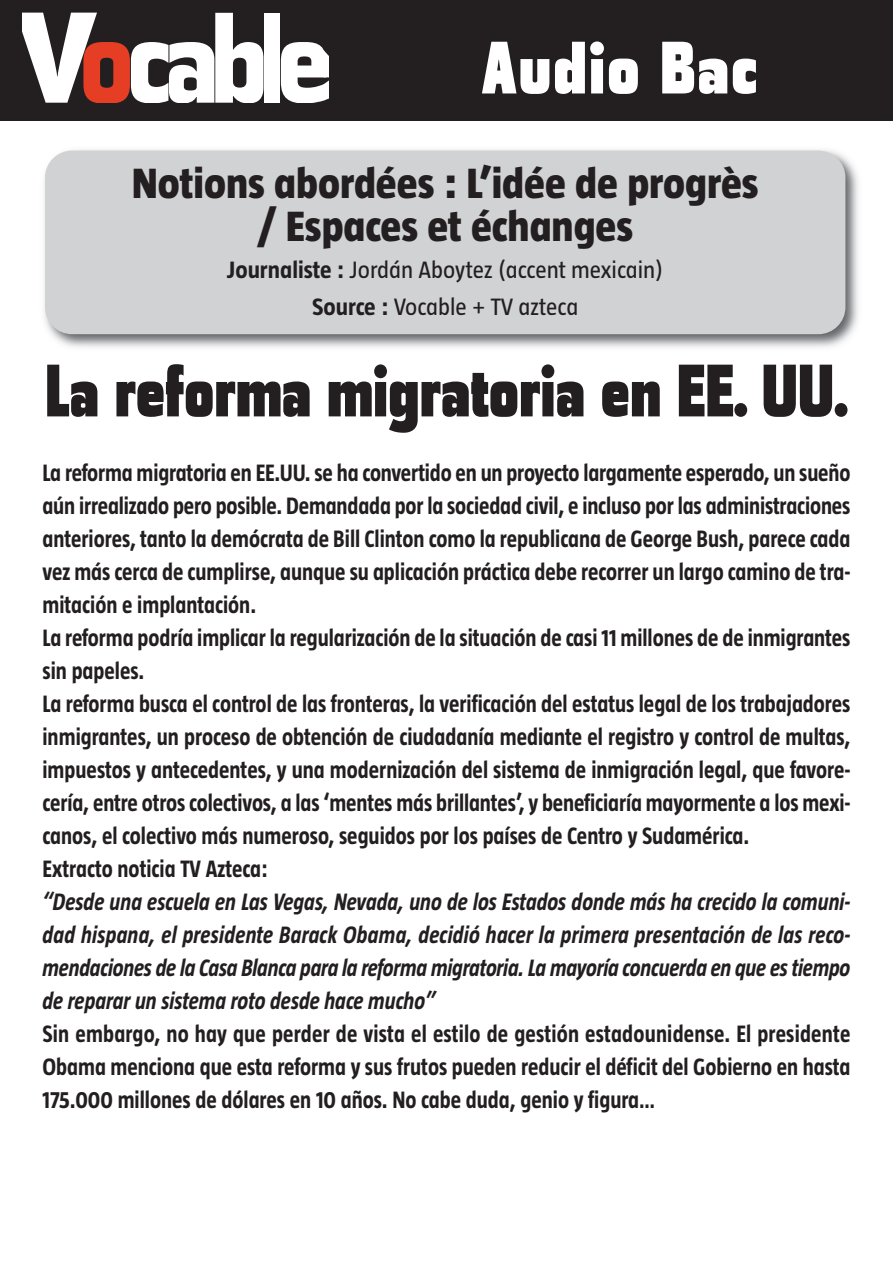
<style>
.page{position:relative;width:893px;height:1263px;background:#fff}
.page>*{position:absolute;margin:0;border:0;box-sizing:border-box;transform-origin:0 0}
.t1{font:900 expanded 75px "Tasse";color:#231f20;scale:.93 1}
.t2{font:900 expanded 75px "Tasse";letter-spacing:.025em;color:#fff}
.t3{font:800 43.35px/43.5px "Taz";color:#231f20;text-align:center}
.t4{font:700 24.3px/33px "Taz";color:#231f20;scale:.9 1}
.t5{font:italic 700 24.3px/33px "Taz";color:#231f20;text-align:justify;scale:.9 1}
.t6{font:24.3px/37px "Taz";color:#231f20;text-align:center}
.s1{font-weight:700}
</style>
<div class="page">
<div style="left:0;top:0;width:893px;height:121px;background:#231f20"></div>
<svg style="left:23px;top:13px;width:240px;height:89px"></svg>
<div style="left:264px;top:13px;width:16px;height:89px;background:#fff"></div>
<svg style="left:281px;top:42px;width:48px;height:60px"></svg>
<img style="left:44px;top:149px;width:815px;height:199px">
<div style="left:45px;top:151px;width:800px;height:183px;background:#d1d2d4;border-radius:27px"></div>
<h1 class="t2" style="left:481px;top:24px;width:277px">Audio Bac</h1>
<h2 class="t3" style="left:132px;top:161px;width:628px">Notions abordées : L’idée de progrès / Espaces et échanges</h2>
<p class="t6" style="left:227px;top:251px;width:438px"><span class="s1">Journaliste :</span> Jordán Aboytez (accent mexicain)<br><span class="s1">Source :</span> Vocable + TV azteca</p>
<h1 class="t1" style="left:45px;top:347px;width:865px">La reforma migratoria en EE. UU.</h1>
<p class="t4" style="left:43px;top:456px;width:899px">La reforma migratoria en EE.UU. se ha convertido en un proyecto largamente esperado, un sueño aún irrealizado pero posible. Demandada por la sociedad civil, e incluso por las administraciones anteriores, tanto la demócrata de Bill Clinton como la republicana de George Bush, parece cada vez más cerca de cumplirse, aunque su aplicación práctica debe recorrer un largo camino de tra&shy;mitación e implantación.<br>La reforma podría implicar la regularización de la situación de casi 11 millones de de inmigrantes sin papeles.<br>La reforma busca el control de las fronteras, la verificación del estatus legal de los trabajadores inmigrantes, un proceso de obtención de ciudadanía mediante el registro y control de multas, impuestos y antecedentes, y una modernización del sistema de inmigración legal, que favore&shy;cería, entre otros colectivos, a las ‘mentes más brillantes’, y beneficiaría mayormente a los mexi&shy;canos, el colectivo más numeroso, seguidos por los países de Centro y Sudamérica.<br>Extracto noticia TV Azteca:</p>
<p class="t5" style="left:43px;top:885px;width:899px">“Desde una escuela en Las Vegas, Nevada, uno de los Estados donde más ha crecido la comuni&shy;dad hispana, el presidente Barack Obama, decidió hacer la primera presentación de las reco&shy;mendaciones de la Casa Blanca para la reforma migratoria. La mayoría concuerda en que es tiempo de reparar un sistema roto desde hace mucho”</p>
<p class="t4" style="left:43px;top:1017px;width:899px;text-align:justify">Sin embargo, no hay que perder de vista el estilo de gestión estadounidense. El presidente Obama menciona que esta reforma y sus frutos pueden reducir el déficit del Gobierno en hasta 175.000 millones de dólares en 10 años. No cabe duda, genio y figura…</p>
</div>
